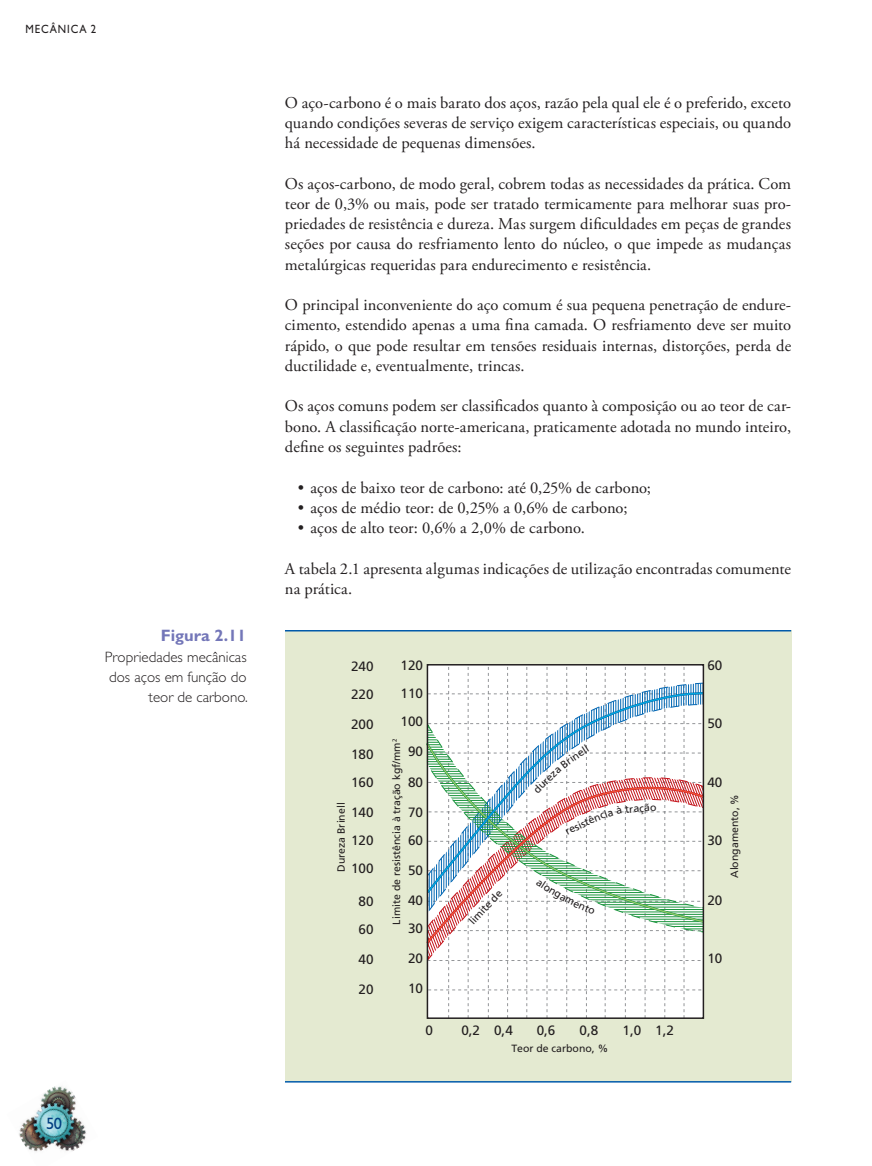
<style>
.page{position:relative;width:872px;height:1166px;background:#fff}
.page>*{position:absolute;margin:0;border:0;box-sizing:border-box;transform-origin:0 0}
.t1{font:16.5px/20.2px "Adobe Garamond Pro";letter-spacing:.005em;color:#231f20;text-align:justify}
.t2{font:700 16.5px "Gill Sans Std";color:#7376b8}
.t3{font:16.5px "Gill Sans Std";color:#014081}
.t4{font:300 15px/20.2px "Gill Sans Std";color:#231f20;text-align:right}
.t5{font:13.5px/28px "Frutiger";color:#231f20}
.t6{font:12px "Gill Sans Std";letter-spacing:.085em;color:#231f20;scale:.9 1}
.t7{font:10.5px "Frutiger";color:#231f20}
</style>
<div class="page">
<img style="left:19px;top:1086px;width:68px;height:66px">
<div style="left:285px;top:630px;width:506px;height:451px;background:#e4ead1"></div>
<hr style="left:285px;top:629px;width:506px;height:2px;background:#015aaa">
<hr style="left:285px;top:1080px;width:506px;height:2px;background:#015aaa">
<svg style="left:427px;top:664px;width:276px;height:353px;background:#dee0e0"></svg>
<p class="t6" style="left:26px;top:22px;width:80px">MECÂNICA 2</p>
<p class="t2" style="left:161px;top:625px;width:87px">Figura 2.11</p>
<p class="t4" style="left:105px;top:646px;width:144px">Propriedades mecânicas dos aços em função do teor de carbono.</p>
<p class="t3" style="left:46px;top:1113px;width:17px">50</p>
<p class="t1" style="left:285px;top:93px;width:508px">O aço-carbono é o mais barato dos aços, razão pela qual ele é o preferido, exceto quando condições severas de serviço exigem características especiais, ou quando há necessidade de pequenas dimensões.</p>
<p class="t1" style="left:285px;top:174px;width:507px">Os aços-carbono, de modo geral, cobrem todas as necessidades da prática. Com teor de 0,3% ou mais, pode ser tratado termicamente para melhorar suas pro&shy;priedades de resistência e dureza. Mas surgem dificuldades em peças de grandes seções por causa do resfriamento lento do núcleo, o que impede as mudanças metalúrgicas requeridas para endurecimento e resistência.</p>
<p class="t1" style="left:285px;top:295px;width:508px">O principal inconveniente do aço comum é sua pequena penetração de endure&shy;cimento, estendido apenas a uma fina camada. O resfriamento deve ser muito rápido, o que pode resultar em tensões residuais internas, distorções, perda de ductilidade e, eventualmente, trincas.</p>
<p class="t1" style="left:285px;top:396px;width:507px">Os aços comuns podem ser classificados quanto à composição ou ao teor de car&shy;bono. A classificação norte-americana, praticamente adotada no mundo inteiro, define os seguintes padrões:</p>
<p class="t1" style="left:298px;top:477px;width:355px">• aços de baixo teor de carbono: até 0,25% de carbono;</p>
<p class="t1" style="left:298px;top:498px;width:331px">• aços de médio teor: de 0,25% a 0,6% de carbono;</p>
<p class="t1" style="left:298px;top:518px;width:289px">• aços de alto teor: 0,6% a 2,0% de carbono.</p>
<p class="t1" style="left:285px;top:558px;width:507px">A tabela 2.1 apresenta algumas indicações de utilização encontradas comumente na prática.</p>
<p class="t5" style="left:351px;top:652px;width:24px">240<br>220</p>
<p class="t5" style="left:351px;top:710px;width:24px">200</p>
<p class="t5" style="left:351px;top:740px;width:24px">180<br>160</p>
<p class="t5" style="left:351px;top:798px;width:24px;text-align:justify">140<br>120<br>100</p>
<p class="t5" style="left:358px;top:886px;width:17px">80<br>60</p>
<p class="t5" style="left:358px;top:944px;width:17px">40</p>
<p class="t5" style="left:358px;top:974px;width:17px">20</p>
<p class="t7" style="left:335px;top:871px;width:71px;rotate:-90deg">Dureza Brinell</p>
<p class="t5" style="left:400px;top:651px;width:24px;text-align:justify">120<br>110<br>100</p>
<p class="t5" style="left:408px;top:737px;width:17px">90</p>
<p class="t5" style="left:408px;top:767px;width:17px">80</p>
<p class="t5" style="left:408px;top:797px;width:17px">70<br>60</p>
<p class="t5" style="left:408px;top:855px;width:17px">50</p>
<p class="t5" style="left:408px;top:886px;width:17px">40<br>30</p>
<p class="t5" style="left:408px;top:944px;width:17px">20</p>
<p class="t5" style="left:408px;top:974px;width:17px">10</p>
<p class="t7" style="left:390px;top:924px;width:187px;rotate:-90deg">Limite de resistência à tração kgf/mm<sup>2</sup></p>
<p class="t7" style="left:466px;top:918px;width:45px;rotate:-47deg">limite de</p>
<p class="t7" style="left:650px;top:801px;width:8px">o</p>
<p class="t5" style="left:425px;top:1015px;width:9px">0</p>
<p class="t5" style="left:461px;top:1015px;width:53px">0,2 0,4</p>
<p class="t5" style="left:536px;top:1015px;width:20px">0,6</p>
<p class="t5" style="left:579px;top:1015px;width:20px">0,8</p>
<p class="t5" style="left:622px;top:1015px;width:53px">1,0 1,2</p>
<p class="t7" style="left:511px;top:1041px;width:98px">Teor de carbono, %</p>
<p class="t5" style="left:707px;top:651px;width:17px">60</p>
<p class="t5" style="left:707px;top:709px;width:17px">50</p>
<p class="t5" style="left:707px;top:767px;width:17px">40</p>
<p class="t5" style="left:707px;top:825px;width:17px">30</p>
<p class="t5" style="left:707px;top:886px;width:17px">20</p>
<p class="t7" style="left:728px;top:877px;width:86px;rotate:-90deg">Alongamento, %</p>
<p class="t5" style="left:707px;top:944px;width:17px">10</p>
</div>
